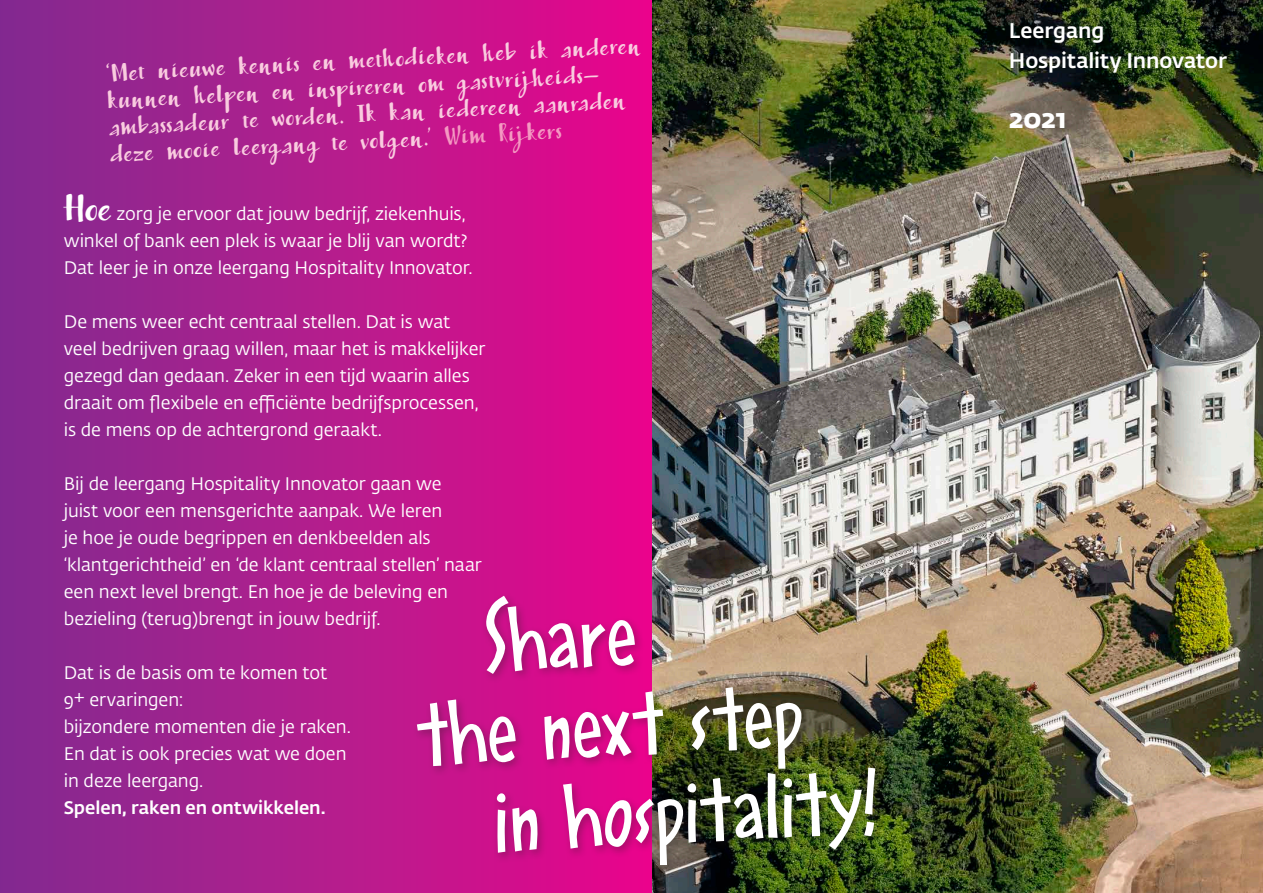
<style>
.page{position:relative;width:1263px;height:893px;background:#fff}
.page>*{position:absolute;margin:0;border:0;box-sizing:border-box;transform-origin:0 0}
.t1{font:500 105px "Smile ICG";color:#fff}
.t2{font:700 27px "Fedra Sans Std";color:#fff}
.t3{font:24px/27px "Bambusa Pro Basic";color:#f9ccdf}
.t4{font:500 21px/30px "Fedra Sans Std";letter-spacing:-.005em;color:#fff}
.t5{font:18px/27px "Fedra Sans Std";letter-spacing:-.005em;color:#fff}
.t6{font:500 18px "Fedra Sans Std";color:#fff}
.s1{color:#f499c2}
.s2{font-family:"Bambusa Pro Basic";font-size:36px}
</style>
<div class="page">
<div style="left:0;top:0;width:653px;height:893px;background:linear-gradient(to right,#812e90,#e9078b)"></div>
<img style="left:653px;top:0;width:610px;height:893px">
<div style="left:412px;top:592px;width:474px;height:284px;background:#231f20;opacity:.35"></div>
<h3 class="t3" style="left:105px;top:59px;width:537px;rotate:-3deg">‘Met nieuwe kennis en methodieken heb ik anderen kunnen helpen en inspireren om gastvrijheids&shy;ambassadeur te worden. Ik kan iedereen aanraden deze mooie leergang te volgen.’ <span class="s1">Wim Rijkers</span></h3>
<p class="t5" style="left:64px;top:201px;width:410px"><span class="s2">Hoe</span> zorg je ervoor dat jouw bedrijf, ziekenhuis, winkel of bank een plek is waar je blij van wordt?<br>Dat leer je in onze leergang Hospitality Innovator.</p>
<p class="t5" style="left:64px;top:309px;width:423px">De mens weer echt centraal stellen. Dat is wat veel bedrijven graag willen, maar het is makkelijker gezegd dan gedaan. Zeker in een tijd waarin alles draait om flexibele en efficiënte bedrijfsprocessen, is de mens op de achtergrond geraakt.</p>
<p class="t5" style="left:64px;top:471px;width:419px">Bij de leergang Hospitality Innovator gaan we<br>juist voor een mensgerichte aanpak. We leren<br>je hoe je oude begrippen en denkbeelden als ‘klantgerichtheid’ en ‘de klant centraal stellen’ naar een next level brengt. En hoe je de beleving en bezieling (terug)brengt in jouw bedrijf.</p>
<p class="t5" style="left:64px;top:660px;width:289px">Dat is de basis om te komen tot<br>9+ ervaringen:<br>bijzondere momenten die je raken.<br>En dat is ook precies wat we doen in deze leergang.</p>
<p class="t6" style="left:64px;top:797px;width:263px">Spelen, raken en ontwikkelen.</p>
<h1 class="t1" style="left:479px;top:570px;width:155px;rotate:-3deg">Share</h1>
<h1 class="t1" style="left:413px;top:664px;width:388px;rotate:-3deg">the next step</h1>
<h1 class="t1" style="left:489px;top:750px;width:387px;rotate:-3deg">in hospitality!</h1>
<p class="t4" style="left:1009px;top:15px;width:220px">Leergang<br>Hospitality Innovator</p>
<h2 class="t2" style="left:1009px;top:101px;width:59px">2021</h2>
</div>
